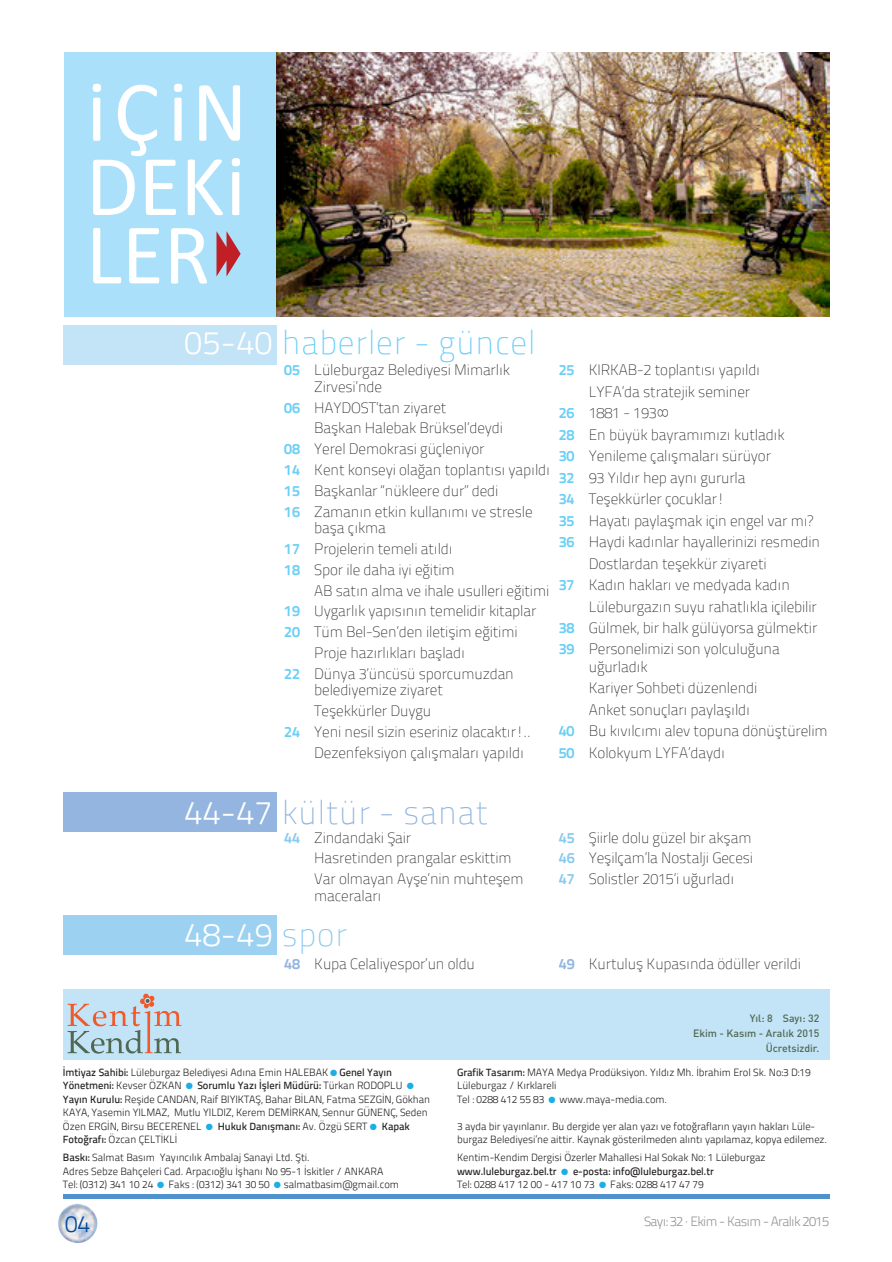
<style>
.page{position:relative;width:892px;height:1262px;background:#fff}
.page>*{position:absolute;margin:0;border:0;box-sizing:border-box;transform-origin:0 0}
.t1{font:33px "Titillium Text 25 L 1 wt";letter-spacing:.025em;color:#6bcff6}
.t2{font:33px "Titillium Text 25 L 1 wt";letter-spacing:.025em;color:#93b5df}
.t3{font:33px "Titillium Text 25 L 250 wt";color:#fff}
.t4{font:23.7px "Titillium Text 25 L 250 wt";color:#054895}
.t5{font:15px/20.7px "Titillium Text 25 L 1 wt";letter-spacing:-.01em;color:#231f20}
.t6{font:13.5px "Titillium Text 25 L 250 wt";letter-spacing:-.05em;color:#939598}
.t7{font:10.5px/13.5px "Titillium Text 25 L 250 wt";letter-spacing:-.005em;color:#231f20}
.t8{font:10.5px "Titillium Text 25 L 600 wt";letter-spacing:-.005em;color:#231f20}
.t9{font:500 10.5px/15.3px "DIN Pro";color:#506852;text-align:right}
.s1{font-family:"Titillium Text 25 L 250 wt";color:#fff}
.s2{font-family:"Titillium Text 25 L 800 wt";color:#6bcff6}
.s3{font-family:"Titillium Text 25 L 800 wt";color:#89caef}
.s4{font-family:"Titillium Text 25 L 1 wt";color:#89caef}
.s5{font-family:"Titillium Text 25 L 800 wt";color:#93b5df}
.s6{font-family:"Titillium Text 25 L 600 wt"}
.s7{color:#1aafe5}
.s8{font-family:"Titillium Text 25 L 250 wt"}
</style>
<div class="page">
<svg style="left:60px;top:1206px;width:8px;height:8px"></svg>
<img style="left:275px;top:53px;width:554px;height:263px">
<div style="left:63px;top:989px;width:766px;height:70px;background:#c3e3f6"></div>
<div style="left:64px;top:53px;width:211px;height:264px;background:#aae0f9"></div>
<svg style="left:93px;top:228px;width:28px;height:55px"></svg>
<svg style="left:129px;top:228px;width:30px;height:55px"></svg>
<svg style="left:171px;top:228px;width:36px;height:55px"></svg>
<svg style="left:216px;top:231px;width:24px;height:45px"></svg>
<svg style="left:93px;top:84px;width:147px;height:131px"></svg>
<div style="left:63px;top:914px;width:213px;height:40px;background:#9cd1f1"></div>
<div style="left:63px;top:792px;width:213px;height:40px;background:#93b5df"></div>
<hr style="left:63px;top:1194px;width:766px;height:4px;background:#4f92cd">
<div style="left:63px;top:325px;width:213px;height:39px;background:#c3e3f6"></div>
<svg style="left:68px;top:993px;width:113px;height:60px"></svg>
<h1 class="t1" style="left:184px;top:319px;width:352px"><span class="s1">05-40</span> haberler - güncel</h1>
<p class="t5" style="left:314px;top:361px;width:197px;line-height:16.5px;text-indent:-30px"><span class="s2">05</span> Lüleburgaz Belediyesi Mimarlık<br>Zirvesi’nde</p>
<p class="t5" style="left:284px;top:396px;width:163px"><span class="s2">06</span> HAYDOST’tan ziyaret</p>
<p class="t5" style="left:314px;top:417px;width:190px">Başkan Halebak Brüksel’deydi</p>
<p class="t5" style="left:284px;top:438px;width:202px"><span class="s2">08</span> Yerel Demokrasi güçleniyor</p>
<p class="t5" style="left:284px;top:458px;width:267px"><span class="s2">14</span> Kent konseyi olağan toplantısı yapıldı</p>
<p class="t5" style="left:284px;top:479px;width:215px"><span class="s2">15</span> Başkanlar “nükleere dur” dedi</p>
<p class="t5" style="left:284px;top:500px;width:250px"><span class="s2">16</span> Zamanın etkin kullanımı ve stresle</p>
<p class="t5" style="left:314px;top:516px;width:73px">başa çıkma</p>
<p class="t5" style="left:284px;top:537px;width:170px"><span class="s2">17</span> Projelerin temeli atıldı</p>
<p class="t5" style="left:284px;top:558px;width:172px"><span class="s2">18</span> Spor ile daha iyi eğitim</p>
<p class="t5" style="left:314px;top:579px;width:236px">AB satın alma ve ihale usulleri eğitimi</p>
<p class="t5" style="left:284px;top:600px;width:253px"><span class="s2">19</span> Uygarlık yapısının temelidir kitaplar</p>
<p class="t5" style="left:284px;top:620px;width:235px"><span class="s2">20</span> Tüm Bel-Sen’den iletişim eğitimi</p>
<p class="t5" style="left:314px;top:641px;width:152px">Proje hazırlıkları başladı</p>
<p class="t5" style="left:284px;top:662px;width:231px"><span class="s2">22</span> Dünya 3’üncüsü sporcumuzdan</p>
<p class="t5" style="left:314px;top:678px;width:130px">belediyemize ziyaret</p>
<p class="t5" style="left:314px;top:699px;width:118px">Teşekkürler Duygu</p>
<p class="t5" style="left:284px;top:720px;width:248px"><span class="s2">24</span> Yeni nesil sizin eseriniz olacaktır!..</p>
<p class="t5" style="left:314px;top:741px;width:211px">Dezenfeksiyon çalışmaları yapıldı</p>
<p class="t5" style="left:558px;top:359px;width:203px"><span class="s2">25</span> KIRKAB-2 toplantısı yapıldı</p>
<p class="t5" style="left:588px;top:380px;width:163px">LYFA’da stratejik seminer</p>
<p class="t5" style="left:558px;top:402px;width:99px"><span class="s2">26</span> 1881 - 193</p>
<p class="t5" style="left:558px;top:423px;width:227px"><span class="s2">28</span> En büyük bayramımızı kutladık</p>
<p class="t5" style="left:558px;top:445px;width:214px"><span class="s2">30</span> Yenileme çalışmaları sürüyor</p>
<p class="t5" style="left:558px;top:466px;width:188px"><span class="s2">32</span> 93 Yıldır hep aynı gururla</p>
<p class="t5" style="left:558px;top:488px;width:167px"><span class="s2">34</span> Teşekkürler çocuklar!</p>
<p class="t5" style="left:558px;top:509px;width:256px"><span class="s2">35</span> Hayatı paylaşmak için engel var mı?</p>
<p class="t5" style="left:558px;top:530px;width:263px"><span class="s2">36</span> Haydi kadınlar hayallerinizi resmedin</p>
<p class="t5" style="left:588px;top:552px;width:179px">Dostlardan teşekkür ziyareti</p>
<p class="t5" style="left:558px;top:573px;width:232px"><span class="s2">37</span> Kadın hakları ve medyada kadın</p>
<p class="t5" style="left:588px;top:595px;width:229px">Lüleburgazın suyu rahatlıkla içilebilir</p>
<p class="t5" style="left:558px;top:616px;width:260px"><span class="s2">38</span> Gülmek, bir halk gülüyorsa gülmektir</p>
<p class="t5" style="left:558px;top:638px;width:222px"><span class="s2">39</span> Personelimizi son yolculuğuna</p>
<p class="t5" style="left:588px;top:655px;width:60px">uğurladık</p>
<p class="t5" style="left:588px;top:676px;width:170px">Kariyer Sohbeti düzenlendi</p>
<p class="t5" style="left:588px;top:698px;width:163px">Anket sonuçları paylaşıldı</p>
<p class="t5" style="left:558px;top:719px;width:270px"><span class="s2">40</span> Bu kıvılcımı alev topuna dönüştürelim</p>
<p class="t5" style="left:558px;top:741px;width:167px"><span class="s2">50</span> Kolokyum LYFA’daydı</p>
<p class="t5" style="left:651px;top:417px;width:9px;rotate:-90deg">8</p>
<h1 class="t2" style="left:184px;top:788px;width:305px"><span class="s1">44-47</span> kültür - sanat</h1>
<p class="t5" style="left:314px;top:826px;width:211px;text-indent:-30px"><span class="s3">44</span> Zindandaki Şair<br>Hasretinden prangalar eskittim<br>Var olmayan Ayşe’nin muhteşem</p>
<p class="t5" style="left:314px;top:884px;width:69px">maceraları</p>
<p class="t5" style="left:558px;top:826px;width:196px;text-align:justify"><span class="s3">45</span> Şiirle dolu güzel bir akşam <span class="s3">46</span> Yeşilçam’la Nostalji Gecesi <span class="s3">47</span> Solistler 2015’i uğurladı</p>
<h1 class="t3" style="left:184px;top:910px;width:164px">48-49 <span class="s4">spor</span></h1>
<p class="t5" style="left:284px;top:952px;width:192px"><span class="s5">48</span> Kupa Celaliyespor’un oldu</p>
<p class="t5" style="left:558px;top:952px;width:243px"><span class="s5">49</span> Kurtuluş Kupasında ödüller verildi</p>
<p class="t7" style="left:63px;top:1064px;width:330px"><span class="s6">İmtiyaz Sahibi:</span> Lüleburgaz Belediyesi Adına Emin HALEBAK <span class="s7">●</span> <span class="s6">Genel Yayın</span></p>
<p class="t8" style="left:63px;top:1077px;width:352px">Yönetmeni: <span class="s8">Kevser ÖZKAN</span> <span class="s7">●</span> Sorumlu Yazı İşleri Müdürü: <span class="s8">Türkan RODOPLU</span> <span class="s7">●</span></p>
<p class="t7" style="left:63px;top:1091px;width:368px"><span class="s6">Yayın Kurulu:</span> Reşide CANDAN, Raif BIYIKTAŞ, Bahar BİLAN, Fatma SEZGİN, Gökhan KAYA, Yasemin YILMAZ, Mutlu YILDIZ, Kerem DEMİRKAN, Sennur GÜNENÇ, Seden Özen ERGİN, Birsu BECERENEL <span class="s7">●</span> <span class="s6">Hukuk Danışmanı:</span> Av. Özgü SERT <span class="s7">●</span> <span class="s6">Kapak Fotoğrafı:</span> Özcan ÇELTİKLİ</p>
<p class="t7" style="left:63px;top:1150px;width:337px"><span class="s6">Baskı:</span> Salmat Basım Yayıncılık Ambalaj Sanayi Ltd. Şti.<br>Adres Sebze Bahçeleri Cad. Arpacıoğlu İşhanı No 95-1 İskitler / ANKARA<br>Tel: (0312) 341 10 24 <span class="s7">●</span> Faks : (0312) 341 30 50 <span class="s7">●</span> salmatbasim@gmail.com</p>
<h2 class="t4" style="left:65px;top:1206px;width:27px">04</h2>
<p class="t9" style="left:692px;top:1009px;width:128px">Yıl: 8 Sayı: 32<br>Ekim - Kasım - Aralık 2015<br>Ücretsizdir.</p>
<p class="t7" style="left:457px;top:1064px;width:355px"><span class="s6">Grafik Tasarım:</span> MAYA Medya Prodüksiyon. Yıldız Mh. İbrahim Erol Sk. No:3 D:19<br>Lüleburgaz / Kırklareli<br>Tel : 0288 412 55 83 <span class="s7">●</span> www.maya-media.com.</p>
<p class="t7" style="left:457px;top:1118px;width:371px">3 ayda bir yayınlanır. Bu dergide yer alan yazı ve fotoğrafların yayın hakları Lüle&shy;burgaz Belediyesi’ne aittir. Kaynak gösterilmeden alıntı yapılamaz, kopya edilemez.</p>
<p class="t7" style="left:457px;top:1150px;width:310px">Kentim-Kendim Dergisi Özerler Mahallesi Hal Sokak No: 1 Lüleburgaz</p>
<p class="t8" style="left:457px;top:1162px;width:258px">www.luleburgaz.bel.tr <span class="s7">●</span> e-posta: info@luleburgaz.bel.tr</p>
<p class="t7" style="left:457px;top:1177px;width:248px">Tel: 0288 417 12 00 - 417 10 73 <span class="s7">●</span> Faks: 0288 417 47 79</p>
<p class="t6" style="left:643px;top:1210px;width:186px">Sayı: 32 · Ekim - Kasım - Aralık 2015</p>
</div>
